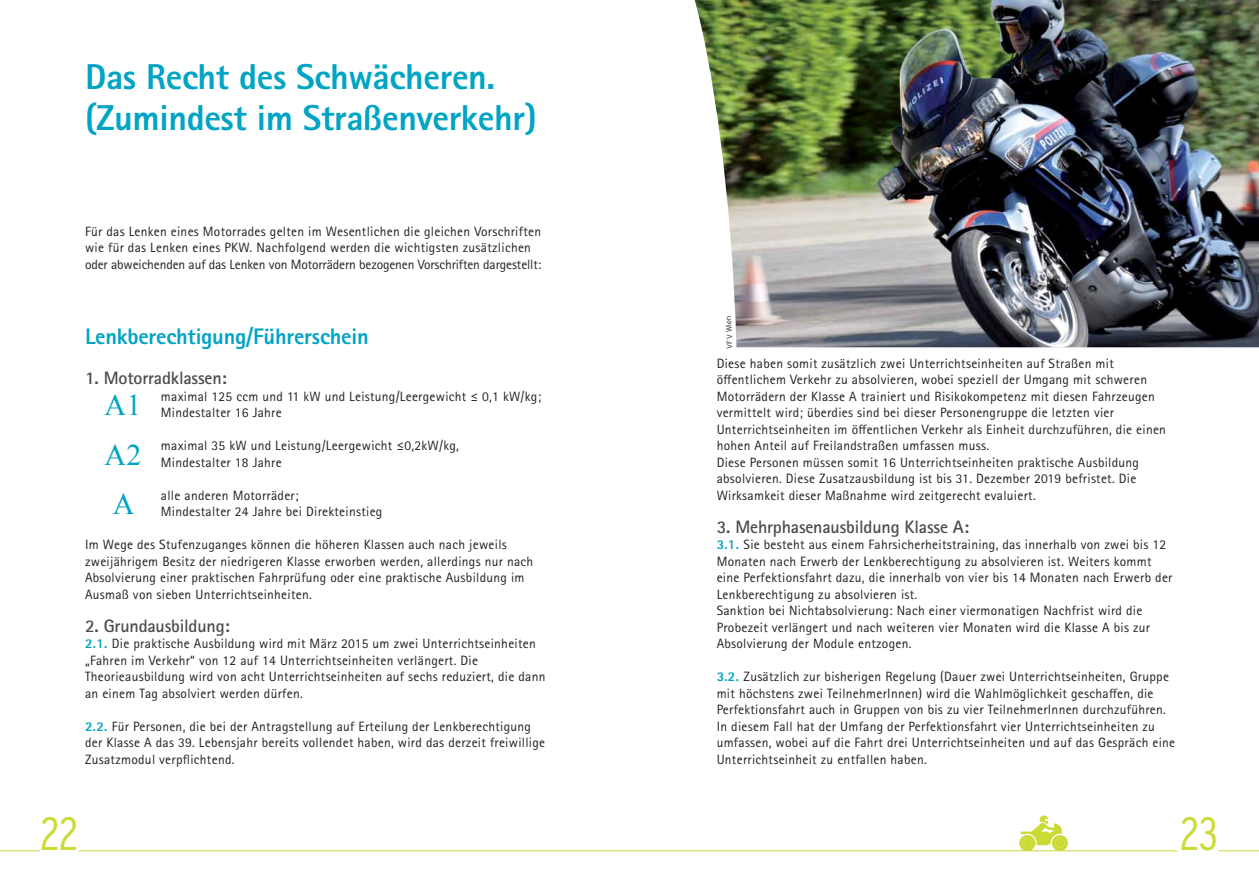
<style>
.page{position:relative;width:1259px;height:893px;background:#fff}
.page>*{position:absolute;margin:0;border:0;box-sizing:border-box;transform-origin:0 0}
.t1{font:300 condensed 46.5px "Interstate";color:#cadb36}
.t2{font:800 36px/40.5px "Rotis Sans Serif Pro";letter-spacing:-.01em;color:#00a4c4}
.t3{font:30px "Times New Roman";color:#00a4c4}
.t4{font:800 22.5px "Rotis Sans Serif Pro";letter-spacing:-.01em;color:#00a4c4}
.t5{font:700 18px "Rotis Sans Serif Pro";letter-spacing:-.01em;color:#4b4c4d}
.t6{font:13.5px/16.5px "Rotis Sans Serif Pro";letter-spacing:.02em;color:#231f20}
.t7{font:300 7.5px "Interstate";color:#231f20}
.s1{font-weight:800;color:#00a4c4}
</style>
<div class="page">
<img style="left:694px;top:0;width:565px;height:347px">
<hr style="left:79px;top:850px;width:1098px;height:1px;background:#cadb36">
<hr style="left:0;top:850px;width:40px;height:1px;background:#cadb36">
<hr style="left:1218px;top:850px;width:41px;height:1px;background:#cadb36">
<svg style="left:1019px;top:815px;width:49px;height:36px"></svg>
<svg style="left:726px;top:316px;width:6px;height:27px"></svg>
<h2 class="t2" style="left:85px;top:56px;width:453px">Das Recht des Schwächeren. (Zumindest im Straßenverkehr)</h2>
<p class="t6" style="left:85px;top:223px;width:458px">Für das Lenken eines Motorrades gelten im Wesentlichen die gleichen Vorschriften wie für das Lenken eines PKW. Nachfolgend werden die wichtigsten zusätzlichen oder abweichenden auf das Lenken von Motorrädern bezogenen Vorschriften dargestellt:</p>
<h3 class="t4" style="left:85px;top:322px;width:285px">Lenkberechtigung/Führerschein</h3>
<h4 class="t5" style="left:85px;top:367px;width:143px">1. Motorradklassen:</h4>
<p class="t3" style="left:104px;top:385px;width:39px">A1</p>
<p class="t6" style="left:161px;top:388px;width:382px">maximal 125 ccm und 11 kW und Leistung/Leergewicht ≤ 0,1 kW/kg;<br>Mindestalter 16 Jahre</p>
<p class="t3" style="left:104px;top:435px;width:39px">A2</p>
<p class="t6" style="left:161px;top:437px;width:299px">maximal 35 kW und Leistung/Leergewicht ≤0,2kW/kg,<br>Mindestalter 18 Jahre</p>
<p class="t3" style="left:113px;top:484px;width:23px">A</p>
<p class="t6" style="left:161px;top:487px;width:223px">alle anderen Motorräder;<br>Mindestalter 24 Jahre bei Direkteinstieg</p>
<p class="t6" style="left:85px;top:536px;width:450px">Im Wege des Stufenzuganges können die höheren Klassen auch nach jeweils zweijährigem Besitz der niedrigeren Klasse erworben werden, allerdings nur nach Absolvierung einer praktischen Fahrprüfung oder eine praktische Ausbildung im Ausmaß von sieben Unterrichtseinheiten.</p>
<h4 class="t5" style="left:85px;top:614px;width:146px">2. Grundausbildung:</h4>
<p class="t6" style="left:85px;top:635px;width:462px"><span class="s1">2.1.</span> Die praktische Ausbildung wird mit März 2015 um zwei Unterrichtseinheiten „Fahren im Verkehr“ von 12 auf 14 Unterrichtseinheiten verlängert. Die Theorieausbildung wird von acht Unterrichtseinheiten auf sechs reduziert, die dann an einem Tag absolviert werden dürfen.</p>
<p class="t6" style="left:85px;top:718px;width:462px"><span class="s1">2.2.</span> Für Personen, die bei der Antragstellung auf Erteilung der Lenkberechtigung der Klasse A das 39. Lebensjahr bereits vollendet haben, wird das derzeit freiwillige<br>Zusatzmodul verpflichtend.</p>
<p class="t7" style="left:725px;top:349px;width:7px;rotate:-90deg">V</p>
<p class="t6" style="left:716px;top:355px;width:451px">Diese haben somit zusätzlich zwei Unterrichtseinheiten auf Straßen mit öffentlichem Verkehr zu absolvieren, wobei speziell der Umgang mit schweren Motorrädern der Klasse A trainiert und Risikokompetenz mit diesen Fahrzeugen vermittelt wird; überdies sind bei dieser Personengruppe die letzten vier Unterrichtseinheiten im öffentlichen Verkehr als Einheit durchzuführen, die einen hohen Anteil auf Freilandstraßen umfassen muss.<br>Diese Personen müssen somit 16 Unterrichtseinheiten praktische Ausbildung absolvieren. Diese Zusatzausbildung ist bis 31. Dezember 2019 befristet. Die Wirksamkeit dieser Maßnahme wird zeitgerecht evaluiert.</p>
<h4 class="t5" style="left:716px;top:515px;width:254px">3. Mehrphasenausbildung Klasse A:</h4>
<p class="t6" style="left:716px;top:536px;width:457px"><span class="s1">3.1.</span> Sie besteht aus einem Fahrsicherheitstraining, das innerhalb von zwei bis 12<br>Monaten nach Erwerb der Lenkberechtigung zu absolvieren ist. Weiters kommt eine Perfektionsfahrt dazu, die innerhalb von vier bis 14 Monaten nach Erwerb der Lenkberechtigung zu absolvieren ist.<br>Sanktion bei Nichtabsolvierung: Nach einer viermonatigen Nachfrist wird die Probezeit verlängert und nach weiteren vier Monaten wird die Klasse A bis zur Absolvierung der Module entzogen.</p>
<p class="t6" style="left:716px;top:668px;width:460px"><span class="s1">3.2.</span> Zusätzlich zur bisherigen Regelung (Dauer zwei Unterrichtseinheiten, Gruppe mit höchstens zwei TeilnehmerInnen) wird die Wahlmöglichkeit geschaffen, die Perfektionsfahrt auch in Gruppen von bis zu vier TeilnehmerInnen durchzuführen.<br>In diesem Fall hat der Umfang der Perfektionsfahrt vier Unterrichtseinheiten zu umfassen, wobei auf die Fahrt drei Unterrichtseinheiten und auf das Gespräch eine Unterrichtseinheit zu entfallen haben.</p>
<h1 class="t1" style="left:40px;top:808px;width:39px">22</h1>
<h1 class="t1" style="left:1180px;top:808px;width:40px">23</h1>
</div>
